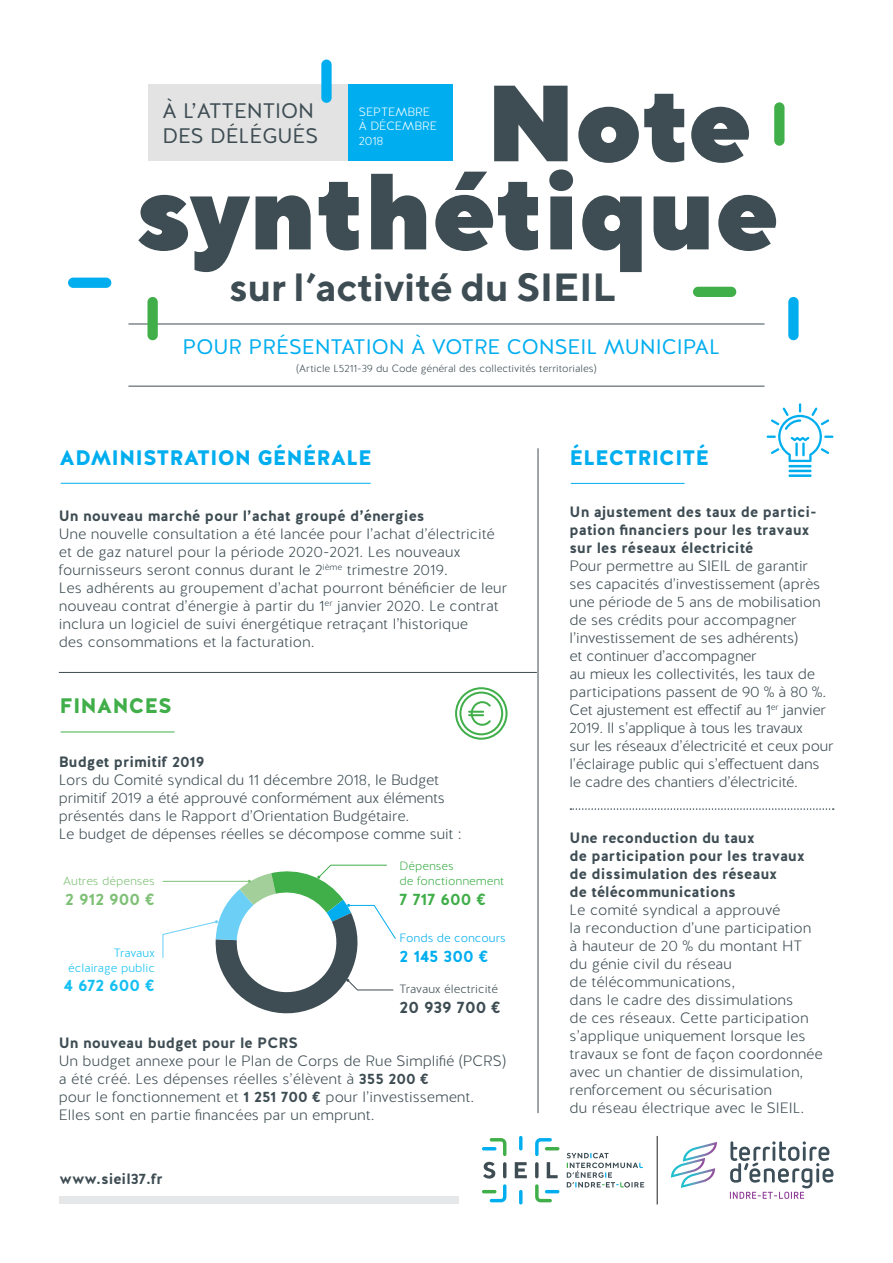
<style>
.page{position:relative;width:893px;height:1263px;background:#fff}
.page>*{position:absolute;margin:0;border:0;box-sizing:border-box;transform-origin:0 0}
.t1{font:900 108px "TT Norms";color:#3e4d53}
.t2{font:700 39.3px "TT Norms";color:#3e4d53}
.t3{font:21px "Halis R";color:#00aeef}
.t4{font:900 21px "Halis R";color:#00aeef}
.t5{font:21px/25.2px "Halis R";color:#3e4d53}
.t6{font:900 21px "Halis R";color:#40ae49}
.t7{font:700 16.5px "Halis R";color:#3e4d53}
.t8{font:700 16.5px "Halis R";color:#7fc077}
.t9{font:700 16.5px "Halis R";letter-spacing:-.005em;color:#15c0f2}
.t10{font:700 16.5px "Halis R";color:#00aeef}
.t11{font:700 16.5px "Halis R";color:#40ae49}
.t12{font:300 15px/18px "Halis R";color:#3e4d53}
.t13{font:300 15px/18px "Halis R";letter-spacing:-.02em;color:#3e4d53}
.t14{font:700 15px/18px "Halis R";color:#3e4d53}
.t15{font:300 12px/15px "Halis R";color:#40ae49}
.t16{font:300 12px/14.4px "Halis R";color:#fff}
.t17{font:300 12px/15px "Halis R";color:#15c0f2;text-align:right}
.t18{font:300 12px "Halis R";color:#3e4d53}
.t19{font:300 12px "Halis R";color:#00aeef}
.t20{font:300 12px "Halis R";color:#7fc077}
.t21{font:300 10.5px "Halis R";color:#3e4d53}
.s1{font-weight:700}
</style>
<div class="page">
<div style="left:148px;top:84px;width:304px;height:77px;background:#e3e3e4"></div>
<div style="left:348px;top:84px;width:104px;height:77px;background:#00aeef"></div>
<hr style="left:538px;top:448px;width:1px;height:665px;background:#3e4d53">
<hr style="left:59px;top:672px;width:478px;height:1px;background:#3e4d53">
<svg style="left:570px;top:808px;width:264px;height:2px"></svg>
<hr style="left:61px;top:483px;width:309px;height:1px;background:#00aeef">
<hr style="left:61px;top:732px;width:113px;height:1px;background:#40ae49">
<hr style="left:571px;top:483px;width:113px;height:1px;background:#00aeef">
<hr style="left:128px;top:324px;width:636px;height:1px;background:#3e4d53">
<hr style="left:128px;top:386px;width:636px;height:1px;background:#3e4d53">
<div style="left:60px;top:1196px;width:399px;height:7px;background:#e6e7e9"></div>
<div style="left:788px;top:297px;width:11px;height:43px;background:#00aeef;border-radius:5px"></div>
<div style="left:147px;top:297px;width:11px;height:43px;background:#40ae49;border-radius:5px"></div>
<div style="left:693px;top:287px;width:43px;height:10px;background:#40ae49;border-radius:5px"></div>
<div style="left:774px;top:102px;width:10px;height:44px;background:#40ae49;border-radius:5px"></div>
<div style="left:321px;top:60px;width:11px;height:43px;background:#00aeef;border-radius:5px"></div>
<div style="left:68px;top:278px;width:43px;height:10px;background:#00aeef;border-radius:5px"></div>
<hr style="left:657px;top:1136px;width:1px;height:68px;background:#231f20">
<svg style="left:671px;top:1142px;width:46px;height:46px"></svg>
<svg style="left:730px;top:1141px;width:103px;height:58px"></svg>
<svg style="left:482px;top:1136px;width:76px;height:68px"></svg>
<hr style="left:545px;top:1147px;width:14px;height:3px;background:#40ae49;border-radius:2px">
<hr style="left:545px;top:1190px;width:14px;height:3px;background:#00aeef;border-radius:2px">
<hr style="left:482px;top:1190px;width:14px;height:3px;background:#40ae49;border-radius:2px">
<svg style="left:567px;top:1153px;width:77px;height:34px"></svg>
<hr style="left:503px;top:1162px;width:3px;height:16px;background:#3e4d53;border-radius:2px">
<svg style="left:535px;top:1162px;width:4px;height:16px"></svg>
<svg style="left:767px;top:403px;width:66px;height:59px"></svg>
<hr style="left:788px;top:465px;width:23px;height:2px;background:#00aeef">
<hr style="left:788px;top:470px;width:23px;height:2px;background:#00aeef">
<hr style="left:788px;top:474px;width:23px;height:3px;background:#00aeef">
<svg style="left:455px;top:687px;width:53px;height:53px"></svg>
<svg style="left:162px;top:864px;width:234px;height:150px"></svg>
<h3 class="t5" style="left:163px;top:98px;width:157px">À L’ATTENTION<br>DES DÉLÉGUÉS</h3>
<p class="t16" style="left:359px;top:105px;width:80px">SEPTEMBRE<br>À DÉCEMBRE<br>2018</p>
<h1 class="t1" style="left:486px;top:53px;width:268px">Note</h1>
<h1 class="t1" style="left:138px;top:141px;width:643px">synthétique</h1>
<h2 class="t2" style="left:230px;top:262px;width:387px">sur l’activité du SIEIL</h2>
<h3 class="t3" style="left:183px;top:333px;width:539px">POUR PRÉSENTATION À VOTRE CONSEIL MUNICIPAL</h3>
<p class="t21" style="left:296px;top:362px;width:302px">(Article L5211-39 du Code général des collectivités territoriales)</p>
<h3 class="t4" style="left:60px;top:444px;width:314px">ADMINISTRATION GÉNÉRALE</h3>
<p class="t14" style="left:59px;top:507px;width:367px">Un nouveau marché pour l’achat groupé d’énergies</p>
<p class="t12" style="left:59px;top:526px;width:450px">Une nouvelle consultation a été lancée pour l’achat d’électricité et de gaz naturel pour la période 2020-2021. Les nouveaux fournisseurs seront connus durant le 2<sup>ième</sup> trimestre 2019.<br>Les adhérents au groupement d’achat pourront bénéficier de leur nouveau contrat d’énergie à partir du 1<sup>er</sup> janvier 2020. Le contrat inclura un logiciel de suivi énergétique retraçant l’historique<br>des consommations et la facturation.</p>
<h3 class="t6" style="left:60px;top:692px;width:114px">FINANCES</h3>
<p class="t14" style="left:59px;top:753px;width:147px">Budget primitif 2019</p>
<p class="t12" style="left:59px;top:771px;width:404px">Lors du Comité syndical du 11 décembre 2018, le Budget primitif 2019 a été approuvé conformément aux éléments présentés dans le Rapport d’Orientation Budgétaire.<br>Le budget de dépenses réelles se décompose comme suit :</p>
<p class="t20" style="left:63px;top:874px;width:93px">Autres dépenses</p>
<p class="t8" style="left:65px;top:889px;width:91px">2 912 900 €</p>
<p class="t15" style="left:400px;top:859px;width:106px">Dépenses<br>de fonctionnement</p>
<p class="t11" style="left:400px;top:889px;width:88px">7 717 600 €</p>
<p class="t19" style="left:400px;top:930px;width:108px">Fonds de concours</p>
<p class="t10" style="left:400px;top:945px;width:90px">2 145 300 €</p>
<p class="t17" style="left:68px;top:945px;width:88px">Travaux éclairage public</p>
<p class="t9" style="left:64px;top:975px;width:92px">4 672 600 €</p>
<p class="t18" style="left:400px;top:982px;width:100px">Travaux électricité</p>
<p class="t7" style="left:400px;top:997px;width:103px">20 939 700 €</p>
<p class="t14" style="left:59px;top:1033px;width:241px">Un nouveau budget pour le PCRS</p>
<p class="t12" style="left:59px;top:1052px;width:449px">Un budget annexe pour le Plan de Corps de Rue Simplifié (PCRS) a été créé. Les dépenses réelles s’élèvent à <span class="s1">355 200 €<br></span>pour le fonctionnement et <span class="s1">1 251 700 €</span> pour l’investissement.<br>Elles sont en partie financées par un emprunt.</p>
<p class="t14" style="left:60px;top:1170px;width:105px">www.sieil37.fr</p>
<h3 class="t4" style="left:570px;top:444px;width:141px">ÉLECTRICITÉ</h3>
<p class="t14" style="left:570px;top:503px;width:249px">Un ajustement des taux de partici&shy;pation financiers pour les travaux sur les réseaux électricité</p>
<p class="t13" style="left:570px;top:557px;width:265px">Pour permettre au SIEIL de garantir ses capacités d’investissement (après une période de 5 ans de mobilisation de ses crédits pour accompagner l’investissement de ses adhérents)<br>et continuer d’accompagner<br>au mieux les collectivités, les taux de participations passent de 90 % à 80 %.<br>Cet ajustement est effectif au 1<sup>er</sup> janvier 2019. Il s’applique à tous les travaux<br>sur les réseaux d’électricité et ceux pour l’éclairage public qui s’effectuent dans le cadre des chantiers d’électricité.</p>
<p class="t14" style="left:570px;top:829px;width:237px">Une reconduction du taux<br>de participation pour les travaux de dissimulation des réseaux<br>de télécommunications</p>
<p class="t12" style="left:570px;top:901px;width:255px">Le comité syndical a approuvé<br>la reconduction d’une participation à hauteur de 20 % du montant HT du génie civil du réseau<br>de télécommunications,<br>dans le cadre des dissimulations<br>de ces réseaux. Cette participation s’applique uniquement lorsque les travaux se font de façon coordonnée avec un chantier de dissimulation, renforcement ou sécurisation<br>du réseau électrique avec le SIEIL.</p>
</div>
